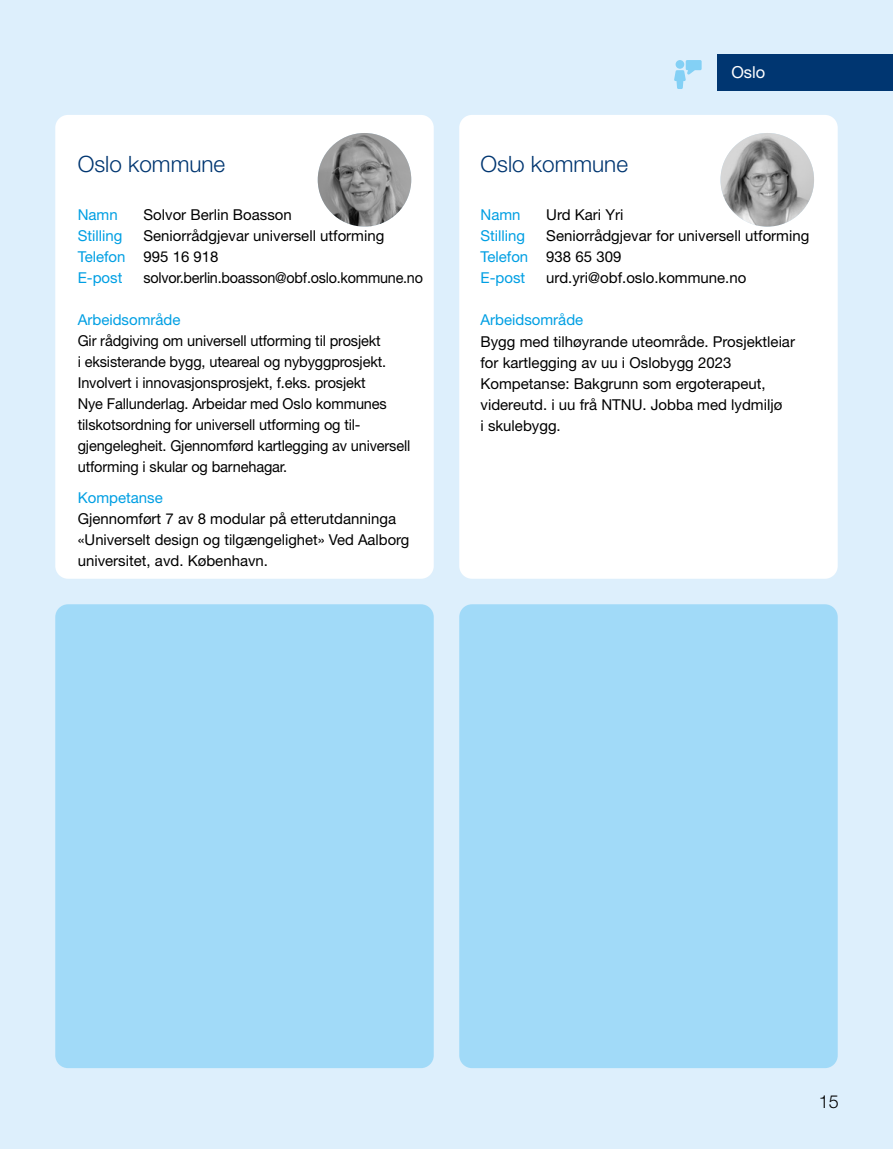
<style>
.page{position:relative;width:893px;height:1149px;background:#fff}
.page>*{position:absolute;margin:0;border:0;box-sizing:border-box;transform-origin:0 0}
.Heading{font:300 22.5px "Helvetica Neue LT Pro";color:#003671}
.t1{font:300 18px "Helvetica Neue LT Pro";color:#000}
.Brød_boks{font:16.5px "Helvetica Neue LT Pro";color:#fff}
.Brød_boks-2{font:15px/21px "Helvetica Neue LT Pro";color:#000}
.Brød_boks-3{font:15px "Helvetica Neue LT Pro";color:#009fe3}
.Brød_boks-4{font:15px "Helvetica Neue LT Pro";color:#000;scale:.96 1}
</style>
<div class="page">
<div style="left:0;top:0;width:893px;height:1148px;background:#ddeffc"></div>
<div style="left:717px;top:54px;width:176px;height:37px;background:#003671"></div>
<svg style="left:674px;top:60px;width:28px;height:29px"></svg>
<div style="left:55px;top:115px;width:379px;height:463px;background:#fff;border-radius:13px"></div>
<div style="left:459px;top:115px;width:379px;height:463px;background:#fff;border-radius:13px"></div>
<img style="left:318px;top:133px;width:93px;height:93px;border-radius:47px">
<img style="left:720px;top:133px;width:94px;height:93px;border-radius:47px">
<div style="left:459px;top:604px;width:379px;height:463px;background:#a1daf8;border-radius:13px"></div>
<div style="left:55px;top:604px;width:379px;height:463px;background:#a1daf8;border-radius:13px"></div>
<p class="Heading" style="left:78px;top:150px;width:149px">Oslo kommune</p>
<p class="Brød_boks-3" style="left:78px;top:206px;width:42px">Namn</p>
<p class="Brød_boks-3" style="left:78px;top:227px;width:46px">Stilling</p>
<p class="Brød_boks-3" style="left:78px;top:248px;width:49px">Telefon</p>
<p class="Brød_boks-3" style="left:78px;top:269px;width:46px">E-post</p>
<p class="Brød_boks-2" style="left:144px;top:204px;width:150px">Solvor Berlin Boasson</p>
<p class="Brød_boks-2" style="left:144px;top:225px;width:242px">Seniorrådgjevar universell utforming</p>
<p class="Brød_boks-2" style="left:144px;top:246px;width:77px">995 16 918</p>
<p class="Brød_boks-4" style="left:144px;top:269px;width:293px">solvor.berlin.boasson@obf.oslo.kommune.no</p>
<p class="Brød_boks-3" style="left:78px;top:310px;width:104px">Arbeidsområde</p>
<p class="Brød_boks-2" style="left:78px;top:329px;width:334px">Gir rådgiving om universell utforming til prosjekt<br>i eksisterande bygg, uteareal og nybyggprosjekt.<br>Involvert i innovasjonsprosjekt, f.eks. prosjekt<br>Nye Fallunderlag. Arbeidar med Oslo kommunes tilskotsordning for universell utforming og til&shy;gjengelegheit. Gjennomførd kartlegging av universell utforming i skular og barnehagar.</p>
<p class="Brød_boks-3" style="left:78px;top:488px;width:87px">Kompetanse</p>
<p class="Brød_boks-2" style="left:78px;top:508px;width:333px">Gjennomført 7 av 8 modular på etterutdanninga «Universelt design og tilgængelighet» Ved Aalborg universitet, avd. København.</p>
<p class="Heading" style="left:480px;top:150px;width:149px">Oslo kommune</p>
<p class="Brød_boks" style="left:731px;top:62px;width:35px">Oslo</p>
<p class="Brød_boks-3" style="left:480px;top:206px;width:42px">Namn</p>
<p class="Brød_boks-3" style="left:480px;top:227px;width:46px">Stilling</p>
<p class="Brød_boks-3" style="left:480px;top:248px;width:49px">Telefon</p>
<p class="Brød_boks-3" style="left:480px;top:269px;width:46px">E-post</p>
<p class="Brød_boks-3" style="left:480px;top:310px;width:104px">Arbeidsområde</p>
<p class="Brød_boks-2" style="left:480px;top:330px;width:316px">Bygg med tilhøyrande uteområde. Prosjektleiar for kartlegging av uu i Oslobygg 2023</p>
<p class="Brød_boks-2" style="left:480px;top:372px;width:303px">Kompetanse: Bakgrunn som ergoterapeut, videreutd. i uu frå NTNU. Jobba med lydmiljø i skulebygg.</p>
<p class="Brød_boks-2" style="left:546px;top:204px;width:79px">Urd Kari Yri</p>
<p class="Brød_boks-2" style="left:546px;top:225px;width:265px">Seniorrådgjevar for universell utforming</p>
<p class="Brød_boks-2" style="left:546px;top:246px;width:77px">938 65 309</p>
<p class="Brød_boks-2" style="left:546px;top:267px;width:202px">urd.yri@obf.oslo.kommune.no</p>
<p class="t1" style="left:819px;top:1089px;width:22px">15</p>
</div>
